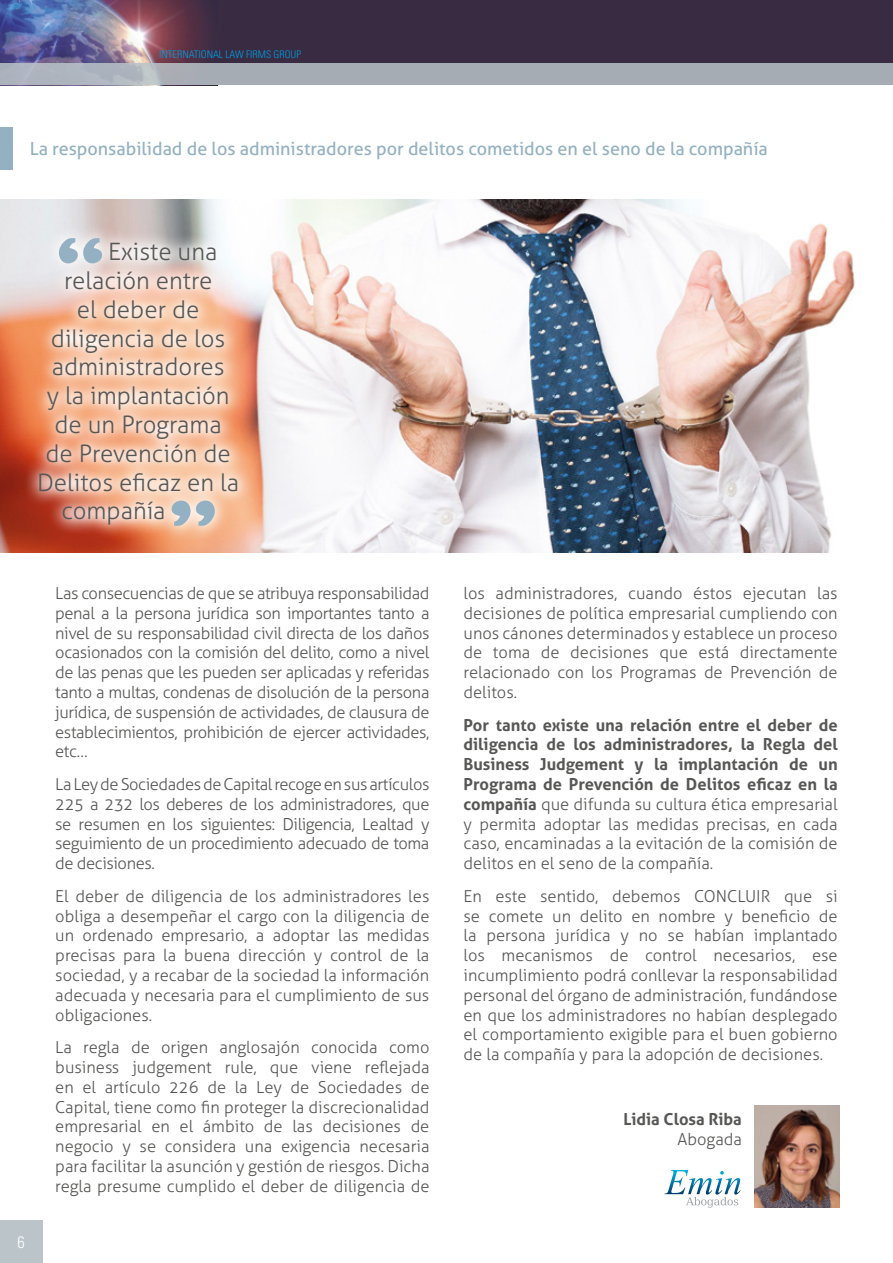
<style>
.page{position:relative;width:893px;height:1263px;background:#fff}
.page>*{position:absolute;margin:0;border:0;box-sizing:border-box;transform-origin:0 0}
.t1{font:300 24px "Aller";color:#575756}
.t2{font:18px "Aller";color:#93b1c2}
.t3{font:300 16.5px/19.8px "Aller";color:#575756;text-align:justify}
.t4{font:700 16.5px/19.8px "Aller";color:#575756;text-align:justify}
.t5{font:300 condensed 16.5px "Univers";color:#fff}
.t6{font:300 condensed 10.5px "Univers";color:#009fe3}
.s1{font-weight:300}
</style>
<div class="page">
<div style="left:0;top:0;width:893px;height:85px;background:#382b42"></div>
<img style="left:0;top:0;width:218px;height:64px">
<div style="left:0;top:1220px;width:43px;height:43px;background:#bac4c9"></div>
<div style="left:0;top:64px;width:893px;height:21px;background:#a6acb4"></div>
<img style="left:755px;top:1106px;width:85px;height:102px">
<svg style="left:664px;top:1170px;width:74px;height:38px"></svg>
<div style="left:0;top:128px;width:13px;height:42px;background:#93b1c2"></div>
<hr style="left:892px;top:85px;width:1px;height:1178px;background:#23388e">
<img style="left:0;top:200px;width:893px;height:353px">
<svg style="left:23px;top:223px;width:230px;height:318px;background:#eec0aa"></svg>
<svg style="left:59px;top:238px;width:43px;height:25px"></svg>
<svg style="left:172px;top:500px;width:43px;height:26px"></svg>
<p class="t6" style="left:159px;top:48px;width:143px">INTERNATIONAL LAW FIRMS GROUP</p>
<p class="t2" style="left:30px;top:138px;width:740px">La responsabilidad de los administradores por delitos cometidos en el seno de la compañía</p>
<h1 class="t1" style="left:108px;top:237px;width:111px">Existe una</h1>
<h1 class="t1" style="left:64px;top:266px;width:150px">relación entre</h1>
<h1 class="t1" style="left:77px;top:295px;width:124px">el deber de</h1>
<h1 class="t1" style="left:51px;top:324px;width:176px">diligencia de los</h1>
<h1 class="t1" style="left:52px;top:352px;width:174px">administradores</h1>
<h1 class="t1" style="left:47px;top:381px;width:184px">y la implantación</h1>
<h1 class="t1" style="left:54px;top:410px;width:169px">de un Programa</h1>
<h1 class="t1" style="left:46px;top:439px;width:187px">de Prevención de</h1>
<h1 class="t1" style="left:37px;top:468px;width:204px">Delitos eficaz en la</h1>
<h1 class="t1" style="left:62px;top:496px;width:106px">compañía</h1>
<p class="t5" style="left:18px;top:1232px;width:9px">6</p>
<p class="t3" style="left:55px;top:583px;width:376px">Las consecuencias de que se atribuya responsabilidad penal a la persona jurídica son importantes tanto a nivel de su responsabilidad civil directa de los daños ocasionados con la comisión del delito, como a nivel de las penas que les pueden ser aplicadas y referidas tanto a multas, condenas de disolución de la persona jurídica, de suspensión de actividades, de clausura de establecimientos, prohibición de ejercer actividades, etc…</p>
<p class="t3" style="left:55px;top:774px;width:376px">La Ley de Sociedades de Capital recoge en sus artículos 225 a 232 los deberes de los administradores, que se resumen en los siguientes: Diligencia, Lealtad y seguimiento de un procedimiento adecuado de toma de decisiones.</p>
<p class="t3" style="left:55px;top:886px;width:376px">El deber de diligencia de los administradores les obliga a desempeñar el cargo con la diligencia de un ordenado empresario, a adoptar las medidas precisas para la buena dirección y control de la sociedad, y a recabar de la sociedad la información adecuada y necesaria para el cumplimiento de sus obligaciones.</p>
<p class="t3" style="left:55px;top:1037px;width:376px">La regla de origen anglosajón conocida como business judgement rule, que viene reflejada en el artículo 226 de la Ley de Sociedades de Capital, tiene como fin proteger la discrecionalidad empresarial en el ámbito de las decisiones de negocio y se considera una exigencia necesaria para facilitar la asunción y gestión de riesgos. Dicha regla presume cumplido el deber de diligencia de</p>
<p class="t3" style="left:463px;top:583px;width:376px">los administradores, cuando éstos ejecutan las decisiones de política empresarial cumpliendo con unos cánones determinados y establece un proceso de toma de decisiones que está directamente relacionado con los Programas de Prevención de delitos.</p>
<p class="t4" style="left:463px;top:715px;width:376px">Por tanto existe una relación entre el deber de diligencia de los administradores, la Regla del Business Judgement y la implantación de un Programa de Prevención de Delitos eficaz en la compañía <span class="s1">que difunda su cultura ética empresarial y permita adoptar las medidas precisas, en cada caso, encaminadas a la evitación de la comisión de delitos en el seno de la compañía.</span></p>
<p class="t3" style="left:463px;top:886px;width:376px">En este sentido, debemos CONCLUIR que si se comete un delito en nombre y beneficio de la persona jurídica y no se habían implantado los mecanismos de control necesarios, ese incumplimiento podrá conllevar la responsabilidad personal del órgano de administración, fundándose en que los administradores no habían desplegado el comportamiento exigible para el buen gobierno de la compañía y para la adopción de decisiones.</p>
<p class="t4" style="left:623px;top:1109px;width:120px">Lidia Closa Riba</p>
<p class="t3" style="left:677px;top:1129px;width:66px">Abogada</p>
</div>
